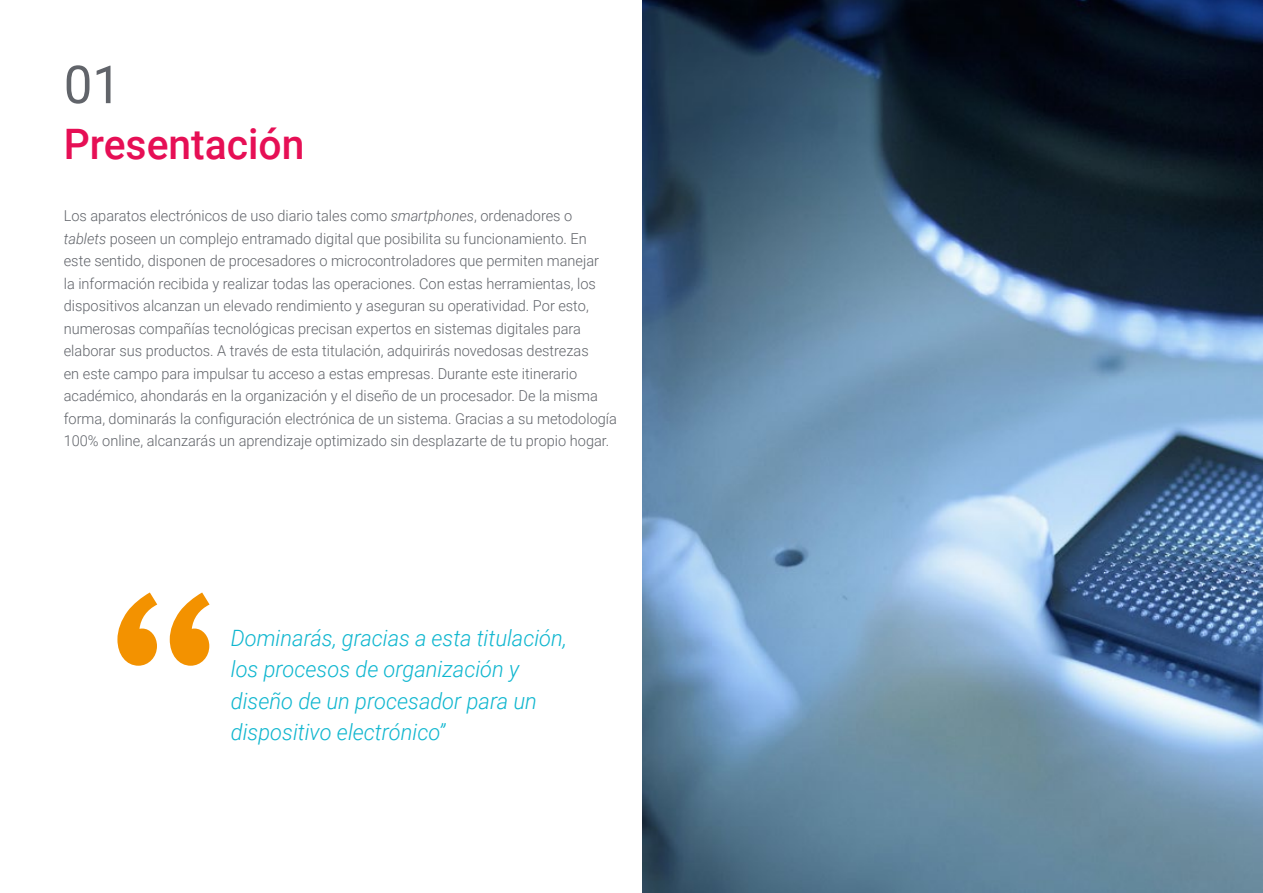
<style>
.page{position:relative;width:1263px;height:893px;background:#fff}
.page>*{position:absolute;margin:0;border:0;box-sizing:border-box;transform-origin:0 0}
.t1{font:52.5px "Roboto";color:#61646a}
.t2{font:500 42px "Roboto";color:#e60f55}
.t3{font:italic 300 22.5px/31.5px "Roboto";color:#0fb6cf}
.t4{font:300 15px/22.5px "Roboto";color:#61646a}
.s1{font-style:italic}
</style>
<div class="page">
<svg style="left:117px;top:592px;width:93px;height:74px"></svg>
<img style="left:642px;top:0;width:621px;height:893px">
<h1 class="t1" style="left:64px;top:48px;width:59px">01</h1>
<h2 class="t2" style="left:64px;top:115px;width:242px">Presentación</h2>
<p class="t4" style="left:64px;top:204px;width:555px">Los aparatos electrónicos de uso diario tales como <span class="s1">smartphones</span>, ordenadores o <span class="s1">tablets</span> poseen un complejo entramado digital que posibilita su funcionamiento. En este sentido, disponen de procesadores o microcontroladores que permiten manejar<br>la información recibida y realizar todas las operaciones. Con estas herramientas, los dispositivos alcanzan un elevado rendimiento y aseguran su operatividad. Por esto, numerosas compañías tecnológicas precisan expertos en sistemas digitales para elaborar sus productos. A través de esta titulación, adquirirás novedosas destrezas<br>en este campo para impulsar tu acceso a estas empresas. Durante este itinerario académico, ahondarás en la organización y el diseño de un procesador. De la misma forma, dominarás la configuración electrónica de un sistema. Gracias a su metodología 100% online, alcanzarás un aprendizaje optimizado sin desplazarte de tu propio hogar.</p>
<h3 class="t3" style="left:231px;top:621px;width:338px">Dominarás, gracias a esta titulación, los procesos de organización y diseño de un procesador para un dispositivo electrónico”</h3>
</div>
